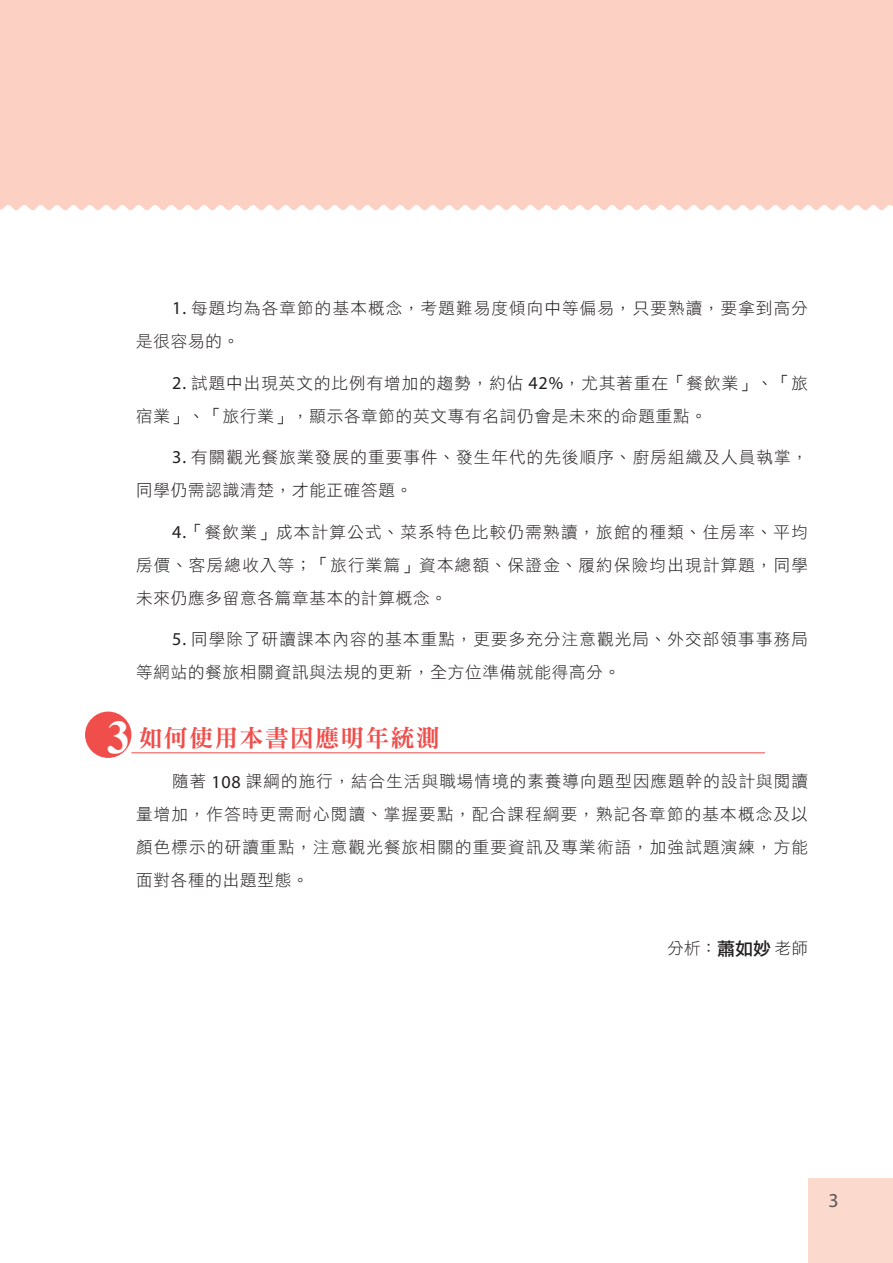
<style>
.page{position:relative;width:893px;height:1263px;background:#fff}
.page>*{position:absolute;margin:0;border:0;box-sizing:border-box;transform-origin:0 0}
.t1{font:24px "DFN Ming W9 WINP BF";letter-spacing:.05em;color:#ef4e4b}
.t2{font:19.8px "Myriad Pro";color:#57585a}
.t3{font:16.5px/33px "DF Li Hei W3 WINP BF";letter-spacing:.07em;color:#231f20}
.t4{font:16.5px/33px "DF Li Hei W3 WINP BF";letter-spacing:.05em;color:#231f20}
.s1{font-family:"Myriad Pro";font-size:18.15px}
.s2{font-family:"Times New Roman";font-weight:700;font-size:46.5px;color:#fff}
.s3{font-family:"DF Li Hei Md WIN BF";font-size:18px}
</style>
<div class="page">
<div style="left:0;top:0;width:893px;height:210px;background:#fcd0c3"></div>
<div style="left:808px;top:1178px;width:85px;height:85px;background:#fcd9cd"></div>
<div style="left:85px;top:711px;width:46px;height:47px;background:#ef4e4b;border-radius:50%"></div>
<hr style="left:131px;top:752px;width:634px;height:1px;background:#ef4e4b">
<p class="t3" style="left:136px;top:292px;width:673px;text-indent:36px"><span class="s1">1.</span> 每題均為各章節的基本概念，考題難易度傾向中等偏易，只要熟讀，要拿到高分是很容易的。</p>
<p class="t4" style="left:136px;top:366px;width:673px;text-indent:36px"><span class="s1">2.</span> 試題中出現英文的比例有增加的趨勢，約佔 <span class="s1">42%</span>，尤其著重在「餐飲業」、「旅宿業」、「旅行業」，顯示各章節的英文專有名詞仍會是未來的命題重點。</p>
<p class="t3" style="left:136px;top:441px;width:673px;text-indent:36px"><span class="s1">3.</span> 有關觀光餐旅業發展的重要事件、發生年代的先後順序、廚房組織及人員執掌，同學仍需認識清楚，才能正確答題。</p>
<p class="t3" style="left:136px;top:515px;width:673px;text-align:justify;text-indent:36px"><span class="s1">4.</span>「餐飲業」成本計算公式、菜系特色比較仍需熟讀，旅館的種類、住房率、平均房價、客房總收入等；「旅行業篇」資本總額、保證金、履約保險均出現計算題，同學未來仍應多留意各篇章基本的計算概念。</p>
<p class="t3" style="left:136px;top:623px;width:673px;text-indent:36px"><span class="s1">5.</span> 同學除了研讀課本內容的基本重點，更要多充分注意觀光局、外交部領事事務局等網站的餐旅相關資訊與法規的更新，全方位準備就能得高分。</p>
<h1 class="t1" style="left:107px;top:726px;width:334px"><span class="s2">3</span> 如何使用本書因應明年統測</h1>
<p class="t3" style="left:136px;top:765px;width:673px;text-align:justify;text-indent:36px">隨著 <span class="s1">108</span> 課綱的施行，結合生活與職場情境的素養導向題型因應題幹的設計與閱讀量增加，作答時更需耐心閱讀、掌握要點，配合課程綱要，熟記各章節的基本概念及以顏色標示的研讀重點，注意觀光餐旅相關的重要資訊及專業術語，加強試題演練，方能面對各種的出題型態。</p>
<p class="t3" style="left:668px;top:932px;width:142px">分析：<span class="s3">蕭如妙</span>老師</p>
<p class="t2" style="left:828px;top:1188px;width:12px">3</p>
</div>
